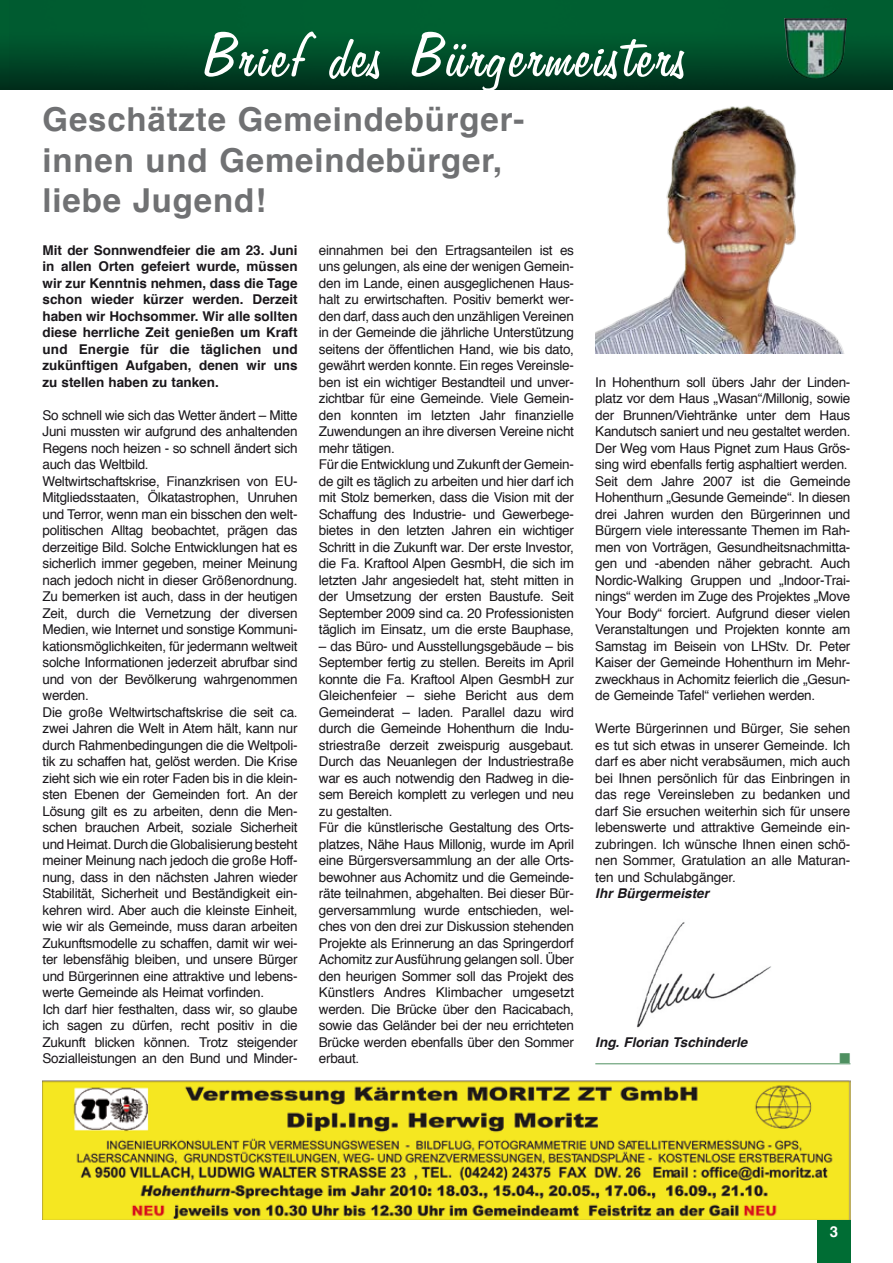
<style>
.page{position:relative;width:893px;height:1263px;background:#fff}
.page>*{position:absolute;margin:0;border:0;box-sizing:border-box;transform-origin:0 0}
.t1{font:72px "Freehand 575 BT Regular B";letter-spacing:.05em;color:#fff}
.t2{font:700 33px/40.5px "Helvetica";letter-spacing:.025em;color:#707173}
.t3{font:700 15px "Helvetica";color:#fff}
.t4{font:14.25px "Zapf Dingbats ITC";color:#4f9061}
.t5{font:13.5px/16.5px "Helvetica";letter-spacing:-.02em;color:#1a171b}
.t6{font:700 13.5px/16.5px "Helvetica";color:#1a171b;text-align:justify}
.t7{font:italic 700 13.5px "Helvetica";color:#1a171b}
</style>
<div class="page">
<img style="left:9px;top:0;width:884px;height:89px">
<img style="left:595px;top:106px;width:250px;height:248px">
<img style="left:784px;top:18px;width:63px;height:62px">
<img style="left:0;top:0;width:9px;height:89px">
<div style="left:817px;top:1220px;width:33px;height:43px;background:#006d34"></div>
<hr style="left:595px;top:1063px;width:255px;height:1px;background:#4f9061">
<img style="left:637px;top:922px;width:134px;height:106px">
<img style="left:43px;top:1080px;width:807px;height:140px">
<h1 class="t1" style="left:204px;top:18px;width:486px">Brief des Bürgermeisters</h1>
<h2 class="t2" style="left:43px;top:100px;width:483px">Geschätzte Gemeindebürger&shy;innen und Gemeindebürger, liebe Jugend!</h2>
<p class="t6" style="left:43px;top:242px;width:257px">Mit der Sonnwendfeier die am 23. Juni in allen Orten gefeiert wurde, müssen wir zur Kenntnis nehmen, dass die Tage schon wieder kürzer werden. Derzeit haben wir Hochsommer. Wir alle sollten diese herrliche Zeit genießen um Kraft und Energie für die täglichen und zukünftigen Aufgaben, denen wir uns zu stellen haben zu tanken.</p>
<p class="t5" style="left:43px;top:407px;width:257px">So schnell wie sich das Wetter ändert – Mitte Juni mussten wir aufgrund des anhaltenden Regens noch heizen - so schnell ändert sich auch das Weltbild.<br>Weltwirtschaftskrise, Finanzkrisen von EU-Mitgliedsstaaten, Ölkatastrophen, Unruhen und Terror, wenn man ein bisschen den welt&shy;politischen Alltag beobachtet, prägen das derzeitige Bild. Solche Entwicklungen hat es sicherlich immer gegeben, meiner Meinung nach jedoch nicht in dieser Größenordnung.<br>Zu bemerken ist auch, dass in der heutigen Zeit, durch die Vernetzung der diversen Medien, wie Internet und sonstige Kommuni&shy;kationsmöglichkeiten, für jedermann weltweit solche Informationen jederzeit abrufbar sind und von der Bevölkerung wahrgenommen werden.<br>Die große Weltwirtschaftskrise die seit ca. zwei Jahren die Welt in Atem hält, kann nur durch Rahmenbedingungen die die Weltpoli&shy;tik zu schaffen hat, gelöst werden. Die Krise zieht sich wie ein roter Faden bis in die klein&shy;sten Ebenen der Gemeinden fort. An der Lösung gilt es zu arbeiten, denn die Men&shy;schen brauchen Arbeit, soziale Sicherheit und Heimat. Durch die Globalisierung besteht meiner Meinung nach jedoch die große Hoff&shy;nung, dass in den nächsten Jahren wieder Stabilität, Sicherheit und Beständigkeit ein&shy;kehren wird. Aber auch die kleinste Einheit, wie wir als Gemeinde, muss daran arbeiten Zukunftsmodelle zu schaffen, damit wir wei&shy;ter lebensfähig bleiben, und unsere Bürger und Bürgerinnen eine attraktive und lebens&shy;werte Gemeinde als Heimat vorfinden.<br>Ich darf hier festhalten, dass wir, so glaube ich sagen zu dürfen, recht positiv in die Zukunft blicken können. Trotz steigender Sozialleistungen an den Bund und Minder-</p>
<p class="t5" style="left:319px;top:242px;width:257px">einnahmen bei den Ertragsanteilen ist es uns gelungen, als eine der wenigen Gemein&shy;den im Lande, einen ausgeglichenen Haus&shy;halt zu erwirtschaften. Positiv bemerkt wer&shy;den darf, dass auch den unzähligen Vereinen in der Gemeinde die jährliche Unterstützung seitens der öffentlichen Hand, wie bis dato, gewährt werden konnte. Ein reges Vereinsle&shy;ben ist ein wichtiger Bestandteil und unver&shy;zichtbar für eine Gemeinde. Viele Gemein&shy;den konnten im letzten Jahr finanzielle Zuwendungen an ihre diversen Vereine nicht mehr tätigen.<br>Für die Entwicklung und Zukunft der Gemein&shy;de gilt es täglich zu arbeiten und hier darf ich mit Stolz bemerken, dass die Vision mit der Schaffung des Industrie- und Gewerbege&shy;bietes in den letzten Jahren ein wichtiger Schritt in die Zukunft war. Der erste Investor, die Fa. Kraftool Alpen GesmbH, die sich im letzten Jahr angesiedelt hat, steht mitten in der Umsetzung der ersten Baustufe. Seit September 2009 sind ca. 20 Professionisten täglich im Einsatz, um die erste Bauphase,</p>
<p class="t5" style="left:319px;top:638px;width:257px">– das Büro- und Ausstellungsgebäude – bis September fertig zu stellen. Bereits im April konnte die Fa. Kraftool Alpen GesmbH zur Gleichenfeier – siehe Bericht aus dem Gemeinderat – laden. Parallel dazu wird durch die Gemeinde Hohenthurn die Indu&shy;striestraße derzeit zweispurig ausgebaut.<br>Durch das Neuanlegen der Industriestraße war es auch notwendig den Radweg in die&shy;sem Bereich komplett zu verlegen und neu zu gestalten.<br>Für die künstlerische Gestaltung des Orts&shy;platzes, Nähe Haus Millonig, wurde im April eine Bürgersversammlung an der alle Orts&shy;bewohner aus Achomitz und die Gemeinde&shy;räte teilnahmen, abgehalten. Bei dieser Bür&shy;gerversammlung wurde entschieden, wel&shy;ches von den drei zur Diskussion stehenden Projekte als Erinnerung an das Springerdorf Achomitz zur Ausführung gelangen soll. Über den heurigen Sommer soll das Projekt des Künstlers Andres Klimbacher umgesetzt werden. Die Brücke über den Racicabach, sowie das Geländer bei der neu errichteten Brücke werden ebenfalls über den Sommer erbaut.</p>
<p class="t5" style="left:595px;top:374px;width:257px">In Hohenthurn soll übers Jahr der Linden&shy;platz vor dem Haus „Wasan“/Millonig, sowie der Brunnen/Viehtränke unter dem Haus Kandutsch saniert und neu gestaltet werden.<br>Der Weg vom Haus Pignet zum Haus Grös&shy;sing wird ebenfalls fertig asphaltiert werden.<br>Seit dem Jahre 2007 ist die Gemeinde Hohenthurn „Gesunde Gemeinde“. In diesen drei Jahren wurden den Bürgerinnen und Bürgern viele interessante Themen im Rah&shy;men von Vorträgen, Gesundheitsnachmitta&shy;gen und -abenden näher gebracht. Auch Nordic-Walking Gruppen und „Indoor-Trai&shy;nings“ werden im Zuge des Projektes „Move Your Body“ forciert. Aufgrund dieser vielen Veranstaltungen und Projekten konnte am Samstag im Beisein von LHStv. Dr. Peter Kaiser der Gemeinde Hohenthurn im Mehr&shy;zweckhaus in Achomitz feierlich die „Gesun&shy;de Gemeinde Tafel“ verliehen werden.</p>
<p class="t5" style="left:595px;top:721px;width:257px;text-align:justify">Werte Bürgerinnen und Bürger, Sie sehen es tut sich etwas in unserer Gemeinde. Ich darf es aber nicht verabsäumen, mich auch bei Ihnen persönlich für das Einbringen in das rege Vereinsleben zu bedanken und darf Sie ersuchen weiterhin sich für unsere lebenswerte und attraktive Gemeinde ein&shy;zubringen. Ich wünsche Ihnen einen schö&shy;nen Sommer, Gratulation an alle Maturan&shy;ten und Schulabgänger.</p>
<p class="t7" style="left:595px;top:882px;width:115px">Ihr Bürgermeister</p>
<p class="t7" style="left:595px;top:1031px;width:154px">Ing. Florian Tschinderle</p>
<p class="t4" style="left:840px;top:1052px;width:12px">■</p>
<p class="t3" style="left:830px;top:1219px;width:10px">3</p>
</div>
